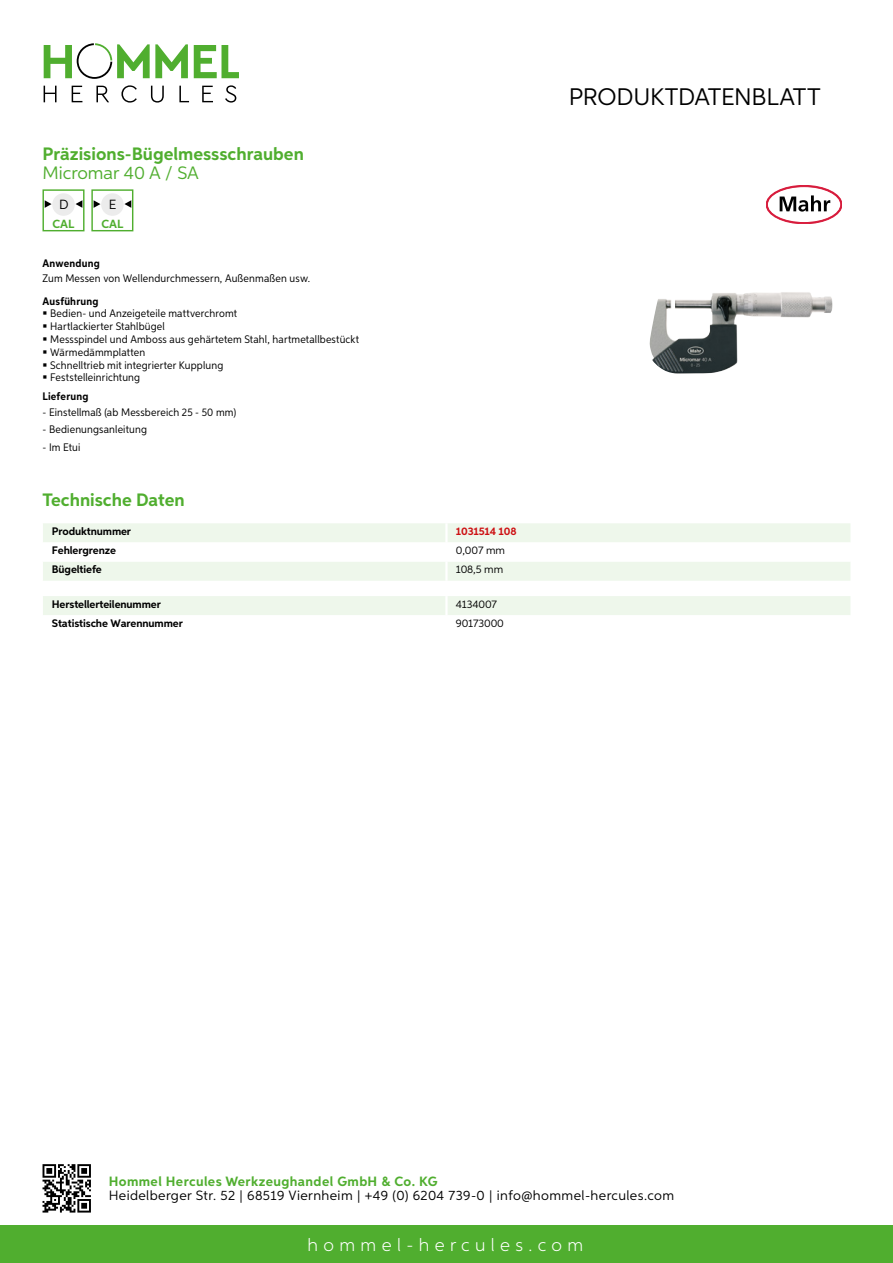
<style>
.page{position:relative;width:893px;height:1263px;background:#fff}
.page>*{position:absolute;margin:0;border:0;box-sizing:border-box;transform-origin:0 0}
.t1{font:24px "Aspira";letter-spacing:-.01em;color:#000}
.t2{font:700 18px "Aspira";color:#50ae2f}
.t3{font:300 18px "Aspira";letter-spacing:.3em;color:#fff}
.t4{font:18px "Aspira";color:#50ae2f}
.t5{font:13.5px "Aspira";letter-spacing:.03em;color:#000}
.t6{font:700 13.5px "Aspira";letter-spacing:.03em;color:#50ae2f}
.t7{font:13.35px "Aspira";color:#000}
.t8{font:700 11.85px "Aspira";color:#50ae2f}
.t9{font:10.95px/12.8px "Aspira Nar";letter-spacing:.015em;color:#000}
.t10{font:700 10.95px "Aspira";letter-spacing:-.01em;color:#000}
.t11{font:10.95px "Aspira";letter-spacing:-.01em;color:#000}
.t12{font:700 10.95px "Aspira Nar";letter-spacing:.02em;color:#000}
.t13{font:700 10.95px "Aspira";letter-spacing:-.01em;color:#cd1013}
</style>
<div class="page">
<div style="left:0;top:1226px;width:893px;height:37px;background:#50ae2f"></div>
<svg style="left:43px;top:1164px;width:48px;height:48px"></svg>
<svg style="left:194px;top:45px;width:45px;height:33px"></svg>
<svg style="left:44px;top:43px;width:144px;height:36px"></svg>
<svg style="left:44px;top:86px;width:13px;height:16px"></svg>
<svg style="left:72px;top:86px;width:10px;height:16px"></svg>
<svg style="left:96px;top:86px;width:13px;height:16px"></svg>
<svg style="left:121px;top:85px;width:16px;height:18px"></svg>
<svg style="left:151px;top:86px;width:13px;height:17px"></svg>
<svg style="left:179px;top:86px;width:10px;height:16px"></svg>
<svg style="left:202px;top:86px;width:11px;height:16px"></svg>
<svg style="left:225px;top:85px;width:11px;height:18px"></svg>
<svg style="left:43px;top:523px;width:807px;height:58px"></svg>
<hr style="left:445px;top:562px;width:3px;height:19px;background:#fff">
<div style="left:43px;top:596px;width:807px;height:19px;background:#eef7eb"></div>
<div style="left:43px;top:189px;width:42px;height:42px;border:1px solid #50ae2f"></div>
<div style="left:52px;top:193px;width:23px;height:23px;background:#ececec;border-radius:50%"></div>
<svg style="left:76px;top:200px;width:6px;height:8px"></svg>
<svg style="left:45px;top:200px;width:7px;height:8px"></svg>
<div style="left:91px;top:189px;width:42px;height:42px;border:1px solid #50ae2f"></div>
<div style="left:101px;top:193px;width:23px;height:23px;background:#ececec;border-radius:50%"></div>
<svg style="left:124px;top:200px;width:7px;height:8px"></svg>
<svg style="left:94px;top:200px;width:6px;height:8px"></svg>
<img style="left:649px;top:292px;width:184px;height:82px">
<svg style="left:766px;top:185px;width:76px;height:39px"></svg>
<h2 class="t2" style="left:43px;top:142px;width:263px">Präzisions-Bügelmessschrauben</h2>
<h2 class="t4" style="left:43px;top:162px;width:157px">Micromar 40 A / SA</h2>
<p class="t7" style="left:59px;top:196px;width:11px">d</p>
<p class="t8" style="left:53px;top:216px;width:23px">CAL</p>
<p class="t7" style="left:109px;top:196px;width:9px">e</p>
<p class="t8" style="left:101px;top:216px;width:23px">CAL</p>
<p class="t12" style="left:43px;top:257px;width:59px">Anwendung</p>
<p class="t9" style="left:43px;top:272px;width:269px">Zum Messen von Wellendurchmessern, Außenmaßen usw.</p>
<p class="t12" style="left:43px;top:294px;width:58px">Ausführung</p>
<p class="t9" style="left:50px;top:307px;width:310px">Bedien- und Anzeigeteile mattverchromt<br>Hartlackierter Stahlbügel<br>Messspindel und Amboss aus gehärtetem Stahl, hartmetallbestückt Wärmedämmplatten<br>Schnelltrieb mit integrierter Kupplung<br>Feststelleinrichtung</p>
<p class="t12" style="left:43px;top:390px;width:47px">Lieferung</p>
<p class="t9" style="left:43px;top:405px;width:195px">- Einstellmaß (ab Messbereich 25 - 50 mm)</p>
<p class="t9" style="left:43px;top:423px;width:106px">- Bedienungsanleitung</p>
<p class="t9" style="left:43px;top:440px;width:39px">- Im Etui</p>
<h2 class="t2" style="left:43px;top:489px;width:144px">Technische Daten</h2>
<p class="t10" style="left:52px;top:525px;width:81px">Produktnummer</p>
<p class="t13" style="left:456px;top:525px;width:62px">1031514 108</p>
<p class="t10" style="left:52px;top:544px;width:66px">Fehlergrenze</p>
<p class="t11" style="left:456px;top:544px;width:51px">0,007 mm</p>
<p class="t10" style="left:52px;top:563px;width:51px">Bügeltiefe</p>
<p class="t11" style="left:456px;top:563px;width:49px">108,5 mm</p>
<p class="t10" style="left:52px;top:597px;width:111px">Herstellerteilenummer</p>
<p class="t11" style="left:456px;top:598px;width:43px">4134007</p>
<p class="t10" style="left:52px;top:617px;width:132px">Statistische Warennummer</p>
<p class="t11" style="left:456px;top:617px;width:50px">90173000</p>
<h1 class="t1" style="left:569px;top:82px;width:253px">Produktdatenblatt</h1>
<p class="t6" style="left:109px;top:1172px;width:330px">Hommel Hercules Werkzeughandel GmbH &amp; Co. KG</p>
<p class="t5" style="left:109px;top:1187px;width:567px">Heidelberger Str. 52 | 68519 Viernheim | +49 (0) 6204 739-0 | info@hommel-hercules.com</p>
<h2 class="t3" style="left:307px;top:1234px;width:277px">hommel-hercules.com</h2>
</div>
